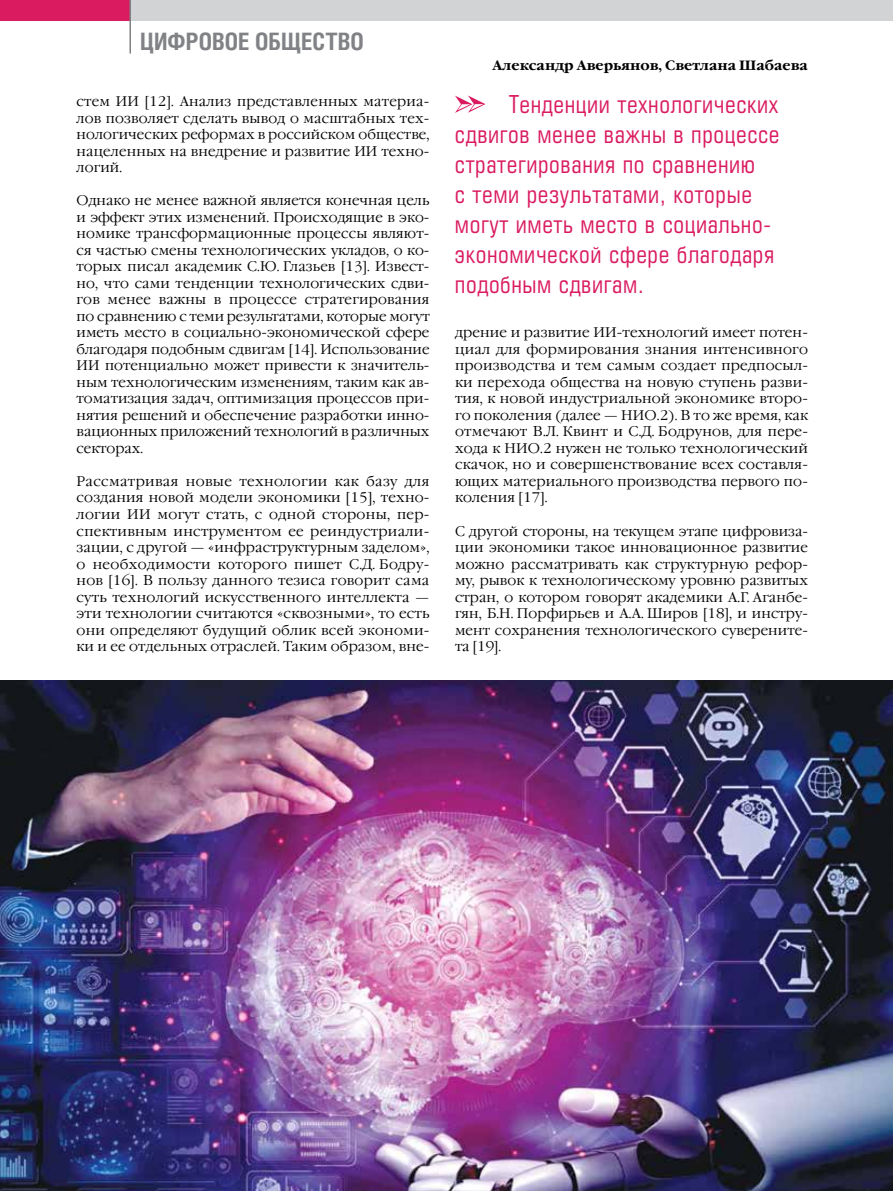
<style>
.page{position:relative;width:893px;height:1191px;background:#fff}
.page>*{position:absolute;margin:0;border:0;box-sizing:border-box;transform-origin:0 0}
.t1{font:24px/30px "Europe Condensed C";letter-spacing:.025em;color:#da1b60}
.t2{font:700 24px "Helios Cond C";letter-spacing:.005em;color:#808285}
.t3{font:13.95px/16.5px "Garamond C";letter-spacing:.01em;color:#000;text-align:justify}
.t4{font:700 13.5px "Garamond C";color:#000}
</style>
<div class="page">
<div style="left:0;top:0;width:893px;height:21px;background:#d1d3d4"></div>
<div style="left:0;top:0;width:130px;height:21px;background:#da1b60"></div>
<hr style="left:129px;top:0;width:2px;height:54px;background:#808285">
<svg style="left:455px;top:95px;width:30px;height:18px"></svg>
<img style="left:0;top:681px;width:892px;height:510px">
<h1 class="t2" style="left:140px;top:27px;width:225px">ЦИФРОВОЕ ОБЩЕСТВО</h1>
<p class="t3" style="left:77px;top:94px;width:354px">стем ИИ [12]. Анализ представленных материа&shy;лов позволяет сделать вывод о масштабных тех&shy;нологических реформах в российском обществе, нацеленных на внедрение и развитие ИИ техно&shy;логий.</p>
<p class="t3" style="left:77px;top:193px;width:355px">Однако не менее важной является конечная цель и эффект этих изменений. Происходящие в эко&shy;номике трансформационные процессы являют&shy;ся частью смены технологических укладов, о ко&shy;торых писал академик С.Ю. Глазьев [13]. Извест&shy;но, что сами тенденции технологических сдви&shy;гов менее важны в процессе стратегирования по сравнению с теми результатами, которые могут иметь место в социально-экономической сфере благодаря подобным сдвигам [14]. Использование ИИ потенциально может привести к значитель&shy;ным технологическим изменениям, таким как ав&shy;томатизация задач, оптимизация процессов при&shy;нятия решений и обеспечение разработки инно&shy;вационных приложений технологий в различных секторах.</p>
<p class="t3" style="left:77px;top:473px;width:354px">Рассматривая новые технологии как базу для создания новой модели экономики [15], техно&shy;логии ИИ могут стать, с одной стороны, пер&shy;спективным инструментом ее реиндустриали&shy;зации, с другой — «инфраструктурным заделом», о необходимости которого пишет С.Д. Бодру&shy;нов [16]. В пользу данного тезиса говорит сама суть технологий искусственного интеллекта — эти технологии считаются «сквозными», то есть они определяют будущий облик всей экономи&shy;ки и ее отдельных отраслей. Таким образом, вне-</p>
<p class="t4" style="left:493px;top:58px;width:317px">Александр Аверьянов, Светлана Шабаева</p>
<h1 class="t1" style="left:455px;top:89px;width:326px;text-indent:54px">Тенденции технологических сдвигов менее важны в процессе стратегирования по сравнению<br>с теми результатами, которые могут иметь место в социально&shy;экономической сфере благодаря подобным сдвигам.</h1>
<p class="t3" style="left:455px;top:325px;width:355px">дрение и развитие ИИ-технологий имеет потен&shy;циал для формирования знания интенсивного производства и тем самым создает предпосыл&shy;ки перехода общества на новую ступень разви&shy;тия, к новой индустриальной экономике второ&shy;го поколения (далее — НИО.2). В то же время, как отмечают В.Л. Квинт и С.Д. Бодрунов, для пере&shy;хода к НИО.2 нужен не только технологический скачок, но и совершенствование всех составля&shy;ющих материального производства первого по&shy;коления [17].</p>
<p class="t3" style="left:455px;top:523px;width:354px">С другой стороны, на текущем этапе цифровиза&shy;ции экономики такое инновационное развитие можно рассматривать как структурную рефор&shy;му, рывок к технологическому уровню развитых стран, о котором говорят академики А.Г. Аганбе&shy;гян, Б.Н. Порфирьев и А.А. Широв [18], и инстру&shy;мент сохранения технологического суверените&shy;та [19].</p>
</div>
